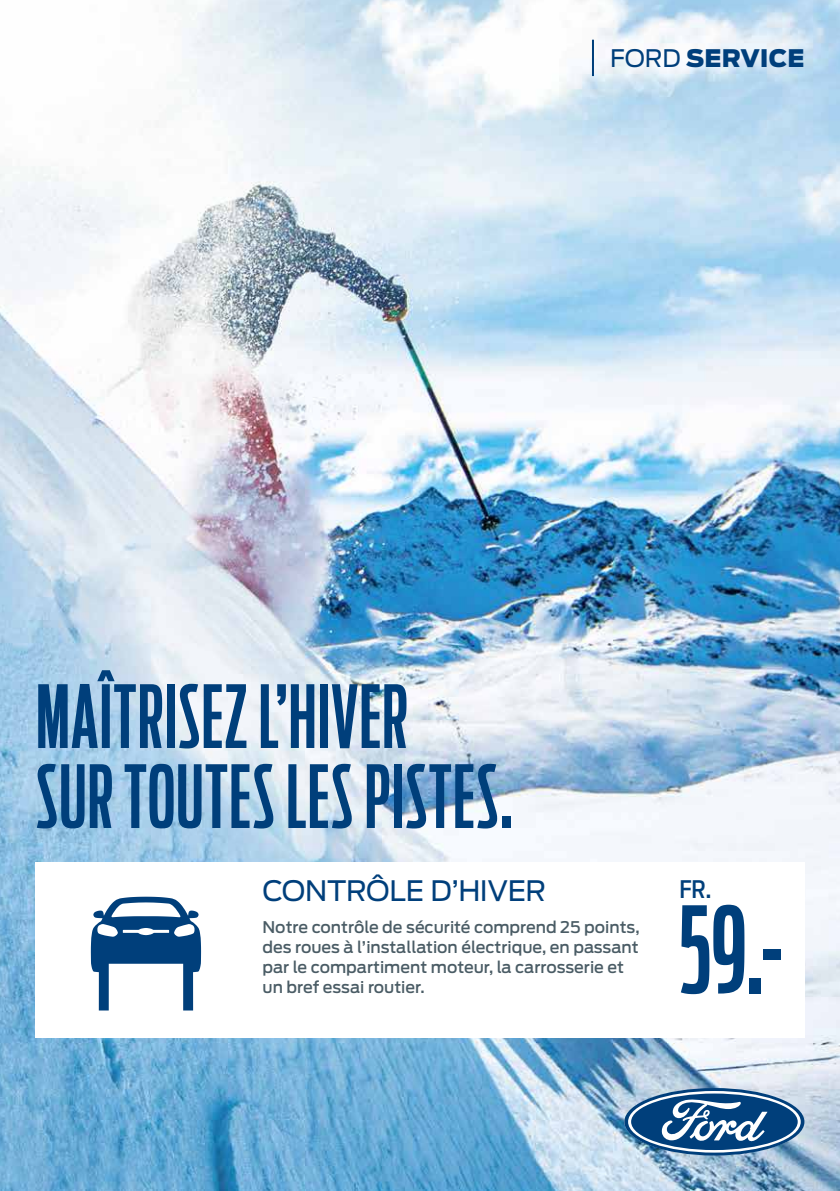
<style>
.page{position:relative;width:840px;height:1191px;background:#fff}
.page>*{position:absolute;margin:0;border:0;box-sizing:border-box;transform-origin:0 0}
.t1{font:119px "Ford Antenna Comp Medium";color:#003f7b}
.t2{font:86px/80px "Ford Antenna Comp Medium";letter-spacing:.015em;color:#003f7b}
.t3{font:28px "Ford Antenna";letter-spacing:-.015em;color:#003f7b}
.t4{font:900 24px "Ford Antenna";color:#003f7b}
.t5{font:500 24px "Ford Antenna Cond";color:#003f7b}
.t6{font:500 16px/20px "Ford Antenna";color:#4a5c65}
.s1{font-weight:400}
</style>
<div class="page">
<img style="left:0;top:0;width:839px;height:1191px">
<svg style="left:624px;top:1088px;width:180px;height:67px"></svg>
<div style="left:35px;top:862px;width:769px;height:175px;background:#fff"></div>
<svg style="left:91px;top:896px;width:110px;height:114px"></svg>
<hr style="left:591px;top:40px;width:2px;height:36px;background:#003f7b">
<h3 class="t4" style="left:609px;top:36px;width:196px"><span class="s1">FORD</span> SERVICE</h3>
<h2 class="t2" style="left:36px;top:666px;width:478px">MAÎTRISEZ L’HIVER<br>SUR TOUTES LES PISTES.</h2>
<h3 class="t3" style="left:262px;top:867px;width:285px">CONTRÔLE D’HIVER</h3>
<p class="t6" style="left:262px;top:915px;width:378px">Notre contrôle de sécurité comprend 25 points, des roues à l’installation électrique, en passant par le compartiment moteur, la carrosserie et un bref essai routier.</p>
<h3 class="t5" style="left:679px;top:868px;width:33px">FR.</h3>
<h1 class="t1" style="left:679px;top:849px;width:106px">59.-</h1>
</div>
